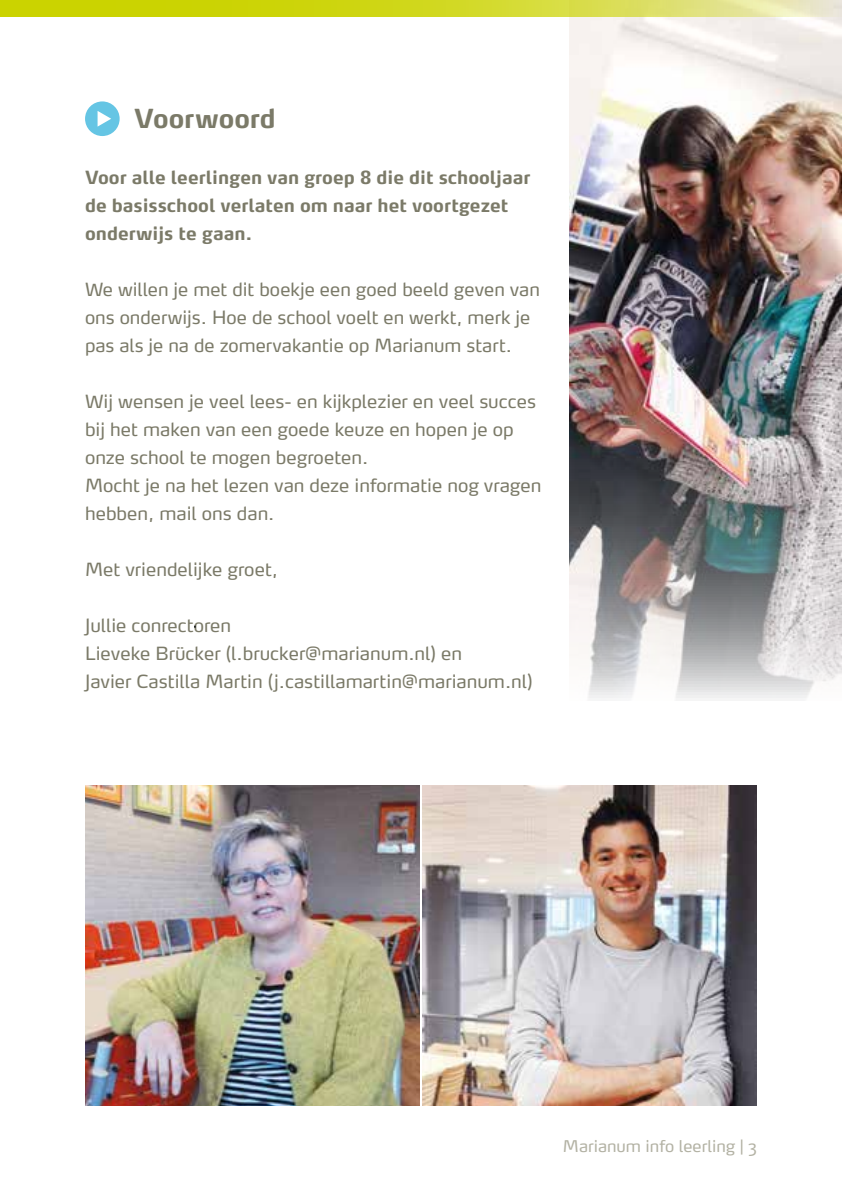
<style>
.page{position:relative;width:842px;height:1191px;background:#fff}
.page>*{position:absolute;margin:0;border:0;box-sizing:border-box;transform-origin:0 0}
.t1{font:700 26px "Max Pro";color:#7b7a68}
.t2{font:18px/28px "Max Pro";color:#7b7a68}
.t3{font:700 18px/28px "Max Pro";color:#7b7a68}
.t4{font:16px "Max Pro";color:#b3b2a4}
</style>
<div class="page">
<div style="left:85px;top:101px;width:35px;height:35px;background:#65c5e4;border-radius:50%"></div>
<svg style="left:98px;top:111px;width:13px;height:16px"></svg>
<img style="left:422px;top:785px;width:335px;height:321px">
<img style="left:570px;top:17px;width:272px;height:681px">
<svg style="left:0;top:0;width:842px;height:17px;background:#d4da38"></svg>
<img style="left:85px;top:785px;width:335px;height:321px">
<h1 class="t1" style="left:134px;top:102px;width:143px">Voorwoord</h1>
<p class="t3" style="left:85px;top:163px;width:447px">Voor alle leerlingen van groep 8 die dit schooljaar de basisschool verlaten om naar het voortgezet onderwijs te gaan.</p>
<p class="t2" style="left:85px;top:275px;width:456px">We willen je met dit boekje een goed beeld geven van ons onderwijs. Hoe de school voelt en werkt, merk je pas als je na de zomervakantie op Marianum start.</p>
<p class="t2" style="left:85px;top:387px;width:458px">Wij wensen je veel lees- en kijkplezier en veel succes bij het maken van een goede keuze en hopen je op onze school te mogen begroeten.<br>Mocht je na het lezen van deze informatie nog vragen hebben, mail ons dan.</p>
<p class="t2" style="left:85px;top:555px;width:195px">Met vriendelijke groet,</p>
<p class="t2" style="left:85px;top:611px;width:449px">Jullie conrectoren<br>Lieveke Brücker (l.brucker@marianum.nl) en<br>Javier Castilla Martin (j.castillamartin@marianum.nl)</p>
<p class="t4" style="left:563px;top:1136px;width:195px">Marianum info leerling | 3</p>
</div>
